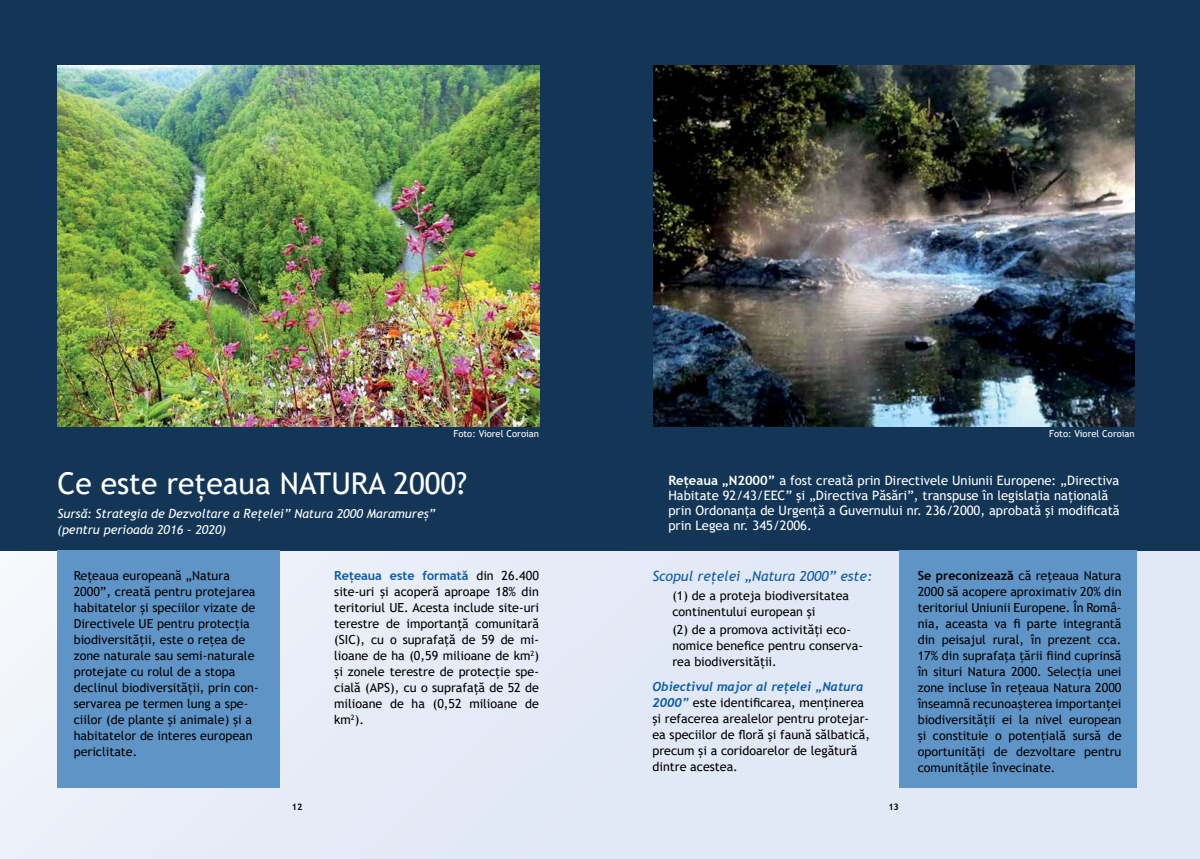
<style>
.page{position:relative;width:1200px;height:859px;background:#fff}
.page>*{position:absolute;margin:0;border:0;box-sizing:border-box;transform-origin:0 0}
.t1{font:30px "Trebuchet MS";color:#fff}
.t2{font:italic 14px "Trebuchet MS";color:#0b5aaa}
.t3{font:13px/15px "Trebuchet MS";color:#fff}
.t4{font:12.5px/16px "Trebuchet MS";color:#000}
.t5{font:italic 12.5px/16px "Trebuchet MS";color:#fff}
.t6{font:italic 700 12.5px "Trebuchet";color:#0b5aaa}
.t7{font:9.5px "Trebuchet MS";color:#fff}
.t8{font:700 9px "Trebuchet MS";color:#000}
.s1{font-weight:700;color:#0b5aaa}
.s2{font-weight:700}
.s3{font-family:"Trebuchet";font-weight:700;font-style:italic;color:#0b5aaa}
</style>
<div class="page">
<div style="left:0;top:0;width:1199px;height:859px;background:#e1e8f6"></div>
<div style="left:0;top:0;width:1199px;height:550px;background:#133657"></div>
<div style="left:57px;top:550px;width:222px;height:238px;background:#5f94c7"></div>
<div style="left:898px;top:550px;width:238px;height:238px;background:#5f94c7"></div>
<img style="left:57px;top:65px;width:482px;height:361px">
<img style="left:653px;top:65px;width:481px;height:361px">
<p class="t7" style="left:453px;top:428px;width:87px">Foto: Viorel Coroian</p>
<p class="t7" style="left:1048px;top:428px;width:87px">Foto: Viorel Coroian</p>
<h1 class="t1" style="left:57px;top:464px;width:411px">Ce este rețeaua NATURA 2000?</h1>
<p class="t5" style="left:57px;top:506px;width:379px">Sursă: Strategia de Dezvoltare a Rețelei” Natura 2000 Maramureș” (pentru perioada 2016 – 2020)</p>
<p class="t4" style="left:74px;top:568px;width:186px">Rețeaua europeană „Natura<br>2000”, creată pentru protejarea habitatelor și speciilor vizate de<br>Directivele UE pentru protecția biodiversității, este o rețea de zone naturale sau semi‐ naturale protejate cu rolul de a stopa declinul biodiversității, prin con&shy;servarea pe termen lung a spe&shy;ciilor (de plante şi animale) și a habitatelor de interes european periclitate.</p>
<p class="t4" style="left:334px;top:568px;width:206px;text-align:justify"><span class="s1">Rețeaua este formată</span> din 26.400 site‐ uri şi acoperă aproape 18% din teritoriul UE. Acesta include site‐ uri terestre de importanță comunitară (SIC), cu o suprafață de 59 de mi&shy;lioane de ha (0,59 milioane de km<sup>2</sup>) și zonele terestre de protecție spe&shy;cială (APS), cu o suprafață de 52 de milioane de ha (0,52 milioane de km<sup>2</sup>).</p>
<p class="t4" style="left:917px;top:567px;width:205px;text-align:justify"><span class="s2">Se preconizează</span> că reţeaua Natura 2000 să acopere aproximativ 20% din teritoriul Uniunii Europene. În Româ&shy;nia, aceasta va fi parte integrantă din peisajul rural, în prezent cca.<br>17% din suprafaţa țării fiind cuprinsă în situri Natura 2000. Selecția unei zone incluse în reţeaua Natura 2000 înseamnă recunoașterea importanței biodiversității ei la nivel european și constituie o potențială sursă de oportunități de dezvoltare pentru comunitățile învecinate.</p>
<p class="t3" style="left:668px;top:473px;width:452px"><span class="s2">Rețeaua „N2000”</span> a fost creată prin Directivele Uniunii Europene: „Directiva Habitate 92/43/EEC” şi „Directiva Păsări”, transpuse în legislația națională prin Ordonanța de Urgență a Guvernului nr. 236/2000, aprobată şi modificată prin Legea nr. 345/2006.</p>
<p class="t2" style="left:652px;top:567px;width:221px">Scopul rețelei „Natura 2000” este:</p>
<p class="t4" style="left:672px;top:587px;width:178px">(1) de a proteja biodiversitatea continentului european şi</p>
<p class="t4" style="left:672px;top:622px;width:192px">(2) de a promova activități eco&shy;nomice benefice pentru conserva&shy;rea biodiversității.</p>
<p class="t6" style="left:652px;top:678px;width:212px">Obiectivul major al rețelei „Natura</p>
<p class="t4" style="left:652px;top:694px;width:219px"><span class="s3">2000”</span> este identificarea, menținerea şi refacerea arealelor pentru protejar&shy;ea speciilor de floră şi faună sălbatică, precum și a coridoarelor de legătură dintre acestea.</p>
<p class="t8" style="left:292px;top:801px;width:12px">12</p>
<p class="t8" style="left:888px;top:801px;width:12px">13</p>
</div>
